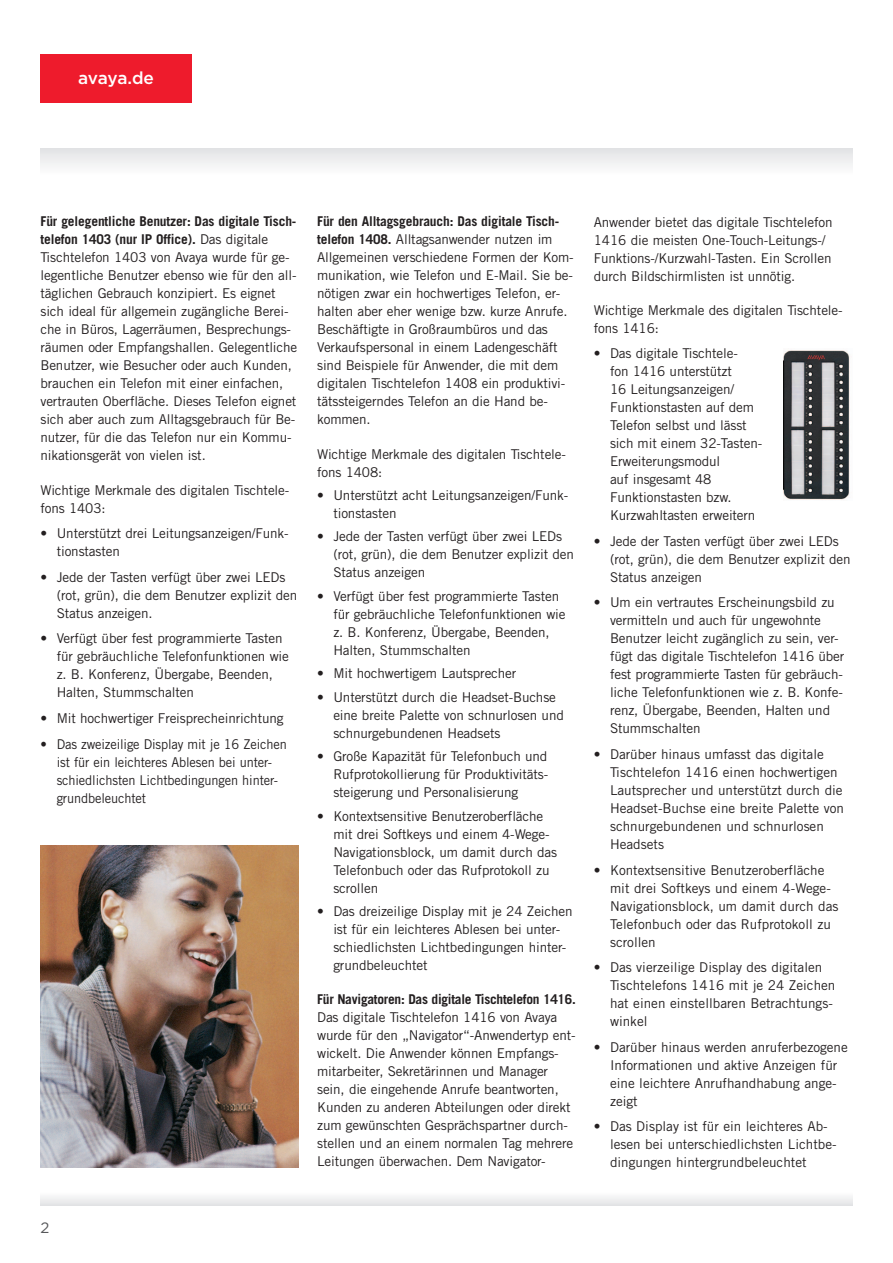
<style>
.page{position:relative;width:893px;height:1263px;background:#fff}
.page>*{position:absolute;margin:0;border:0;box-sizing:border-box;transform-origin:0 0}
.Collateral_Box{font:500 17.25px "Gotham";letter-spacing:-.02em;color:#fff}
.t1{font:15px "Gotham";color:#57585a}
.bullet_body{font:13.5px/18px "Trade Gothic";letter-spacing:-.01em;color:#231f20}
.body_copy_modified{font:13.5px/18px "Trade Gothic";letter-spacing:-.01em;color:#231f20}
.bullet_body-2{font:13.5px/18px "Trade Gothic";letter-spacing:-.01em;color:#231f20;scale:.95 1}
.s1{font-weight:700}
</style>
<div class="page">
<div style="left:40px;top:1191px;width:812px;height:14px;background:#f2f3f3"></div>
<div style="left:40px;top:148px;width:812px;height:27px;background:linear-gradient(to right,#f0f0f1,#f0f0f1)"></div>
<div style="left:40px;top:54px;width:152px;height:49px;background:#ee1b2c"></div>
<img style="left:40px;top:846px;width:259px;height:322px">
<img style="left:784px;top:350px;width:66px;height:150px">
<p class="Collateral_Box" style="left:78px;top:68px;width:77px">avaya.de</p>
<p class="body_copy_modified" style="left:40px;top:212px;width:258px"><span class="s1">Für gelegentliche Benutzer: Das digitale Tisch&shy;telefon 1403 (nur IP Office).</span> Das digitale Tischtelefon 1403 von Avaya wurde für ge&shy;legentliche Benutzer ebenso wie für den all&shy;täglichen Gebrauch konzipiert. Es eignet sich ideal für allgemein zugängliche Berei&shy;che in Büros, Lagerräumen, Besprechungs&shy;räumen oder Empfangshallen. Gelegentliche Benutzer, wie Besucher oder auch Kunden, brauchen ein Telefon mit einer einfachen, vertrauten Oberfläche. Dieses Telefon eignet sich aber auch zum Alltagsgebrauch für Be&shy;nutzer, für die das Telefon nur ein Kommu&shy;nikationsgerät von vielen ist.</p>
<p class="body_copy_modified" style="left:40px;top:481px;width:250px">Wichtige Merkmale des digitalen Tischtele&shy;fons 1403:</p>
<p class="bullet_body" style="left:57px;top:524px;width:233px;text-indent:-16px">• Unterstützt drei Leitungsanzeigen/Funk&shy;tionstasten</p>
<p class="bullet_body" style="left:57px;top:568px;width:242px;text-indent:-16px">• Jede der Tasten verfügt über zwei LEDs (rot, grün), die dem Benutzer explizit den<br>Status anzeigen.</p>
<p class="bullet_body" style="left:57px;top:629px;width:234px;text-indent:-16px">• Verfügt über fest programmierte Tasten für gebräuchliche Telefonfunktionen wie z. B. Konferenz, Übergabe, Beenden, Halten, Stummschalten</p>
<p class="bullet_body" style="left:40px;top:709px;width:245px">• Mit hochwertiger Freisprecheinrichtung</p>
<p class="bullet_body-2" style="left:57px;top:734px;width:244px;text-indent:-16px">• Das zweizeilige Display mit je 16 Zeichen ist für ein leichteres Ablesen bei unter&shy;schiedlichsten Lichtbedingungen hinter&shy;grundbeleuchtet</p>
<p class="body_copy_modified" style="left:317px;top:212px;width:258px"><span class="s1">Für den Alltagsgebrauch: Das digitale Tisch&shy;telefon 1408.</span> Alltagsanwender nutzen im Allgemeinen verschiedene Formen der Kom&shy;munikation, wie Telefon und E-Mail. Sie be&shy;nötigen zwar ein hochwertiges Telefon, er&shy;halten aber eher wenige bzw. kurze Anrufe.<br>Beschäftigte in Großraumbüros und das Verkaufspersonal in einem Ladengeschäft sind Beispiele für Anwender, die mit dem digitalen Tischtelefon 1408 ein produktivi&shy;tätssteigerndes Telefon an die Hand be&shy;kommen.</p>
<p class="body_copy_modified" style="left:317px;top:445px;width:250px">Wichtige Merkmale des digitalen Tischtele&shy;fons 1408:</p>
<p class="bullet_body" style="left:333px;top:486px;width:236px;text-indent:-16px">• Unterstützt acht Leitungsanzeigen/Funk&shy;tionstasten</p>
<p class="bullet_body" style="left:333px;top:527px;width:242px;text-indent:-16px">• Jede der Tasten verfügt über zwei LEDs (rot, grün), die dem Benutzer explizit den<br>Status anzeigen</p>
<p class="bullet_body" style="left:333px;top:587px;width:234px;text-indent:-16px">• Verfügt über fest programmierte Tasten für gebräuchliche Telefonfunktionen wie z. B. Konferenz, Übergabe, Beenden, Halten, Stummschalten</p>
<p class="bullet_body" style="left:317px;top:664px;width:201px">• Mit hochwertigem Lautsprecher</p>
<p class="bullet_body" style="left:333px;top:688px;width:232px;text-indent:-16px">• Unterstützt durch die Headset-Buchse eine breite Palette von schnurlosen und schnurgebundenen Headsets</p>
<p class="bullet_body" style="left:333px;top:747px;width:216px;text-align:justify;text-indent:-16px">• Große Kapazität für Telefonbuch und Rufprotokollierung für Produktivitäts&shy;steigerung und Personalisierung</p>
<p class="bullet_body" style="left:333px;top:806px;width:225px;text-indent:-16px">• Kontextsensitive Benutzeroberfläche mit drei Softkeys und einem 4-Wege-<br>Navigationsblock, um damit durch das<br>Telefonbuch oder das Rufprotokoll zu scrollen</p>
<p class="bullet_body" style="left:333px;top:902px;width:241px;text-indent:-16px">• Das dreizeilige Display mit je 24 Zeichen ist für ein leichteres Ablesen bei unter&shy;schiedlichsten Lichtbedingungen hinter&shy;grundbeleuchtet</p>
<p class="body_copy_modified" style="left:317px;top:990px;width:260px"><span class="s1">Für Navigatoren: Das digitale Tischtelefon 1416.<br></span>Das digitale Tischtelefon 1416 von Avaya wurde für den „Navigator“-Anwendertyp ent&shy;wickelt. Die Anwender können Empfangs&shy;mitarbeiter, Sekretärinnen und Manager sein, die eingehende Anrufe beantworten, Kunden zu anderen Abteilungen oder direkt zum gewünschten Gesprächspartner durch&shy;stellen und an einem normalen Tag mehrere Leitungen überwachen. Dem Navigator-</p>
<p class="body_copy_modified" style="left:594px;top:213px;width:240px">Anwender bietet das digitale Tischtelefon 1416 die meisten One-Touch-Leitungs-/ Funktions-/Kurzwahl-Tasten. Ein Scrollen durch Bildschirmlisten ist unnötig.</p>
<p class="body_copy_modified" style="left:594px;top:301px;width:250px">Wichtige Merkmale des digitalen Tischtele&shy;fons 1416:</p>
<p class="bullet_body" style="left:610px;top:344px;width:154px;text-indent:-16px">• Das digitale Tischtele-<br>fon 1416 unterstützt<br>16 Leitungsanzeigen/<br>Funktionstasten auf dem<br>Telefon selbst und lässt sich mit einem 32-Tasten-<br>Erweiterungsmodul<br>auf insgesamt 48<br>Funktionstasten bzw.<br>Kurzwahltasten erweitern</p>
<p class="bullet_body" style="left:610px;top:532px;width:242px;text-indent:-16px">• Jede der Tasten verfügt über zwei LEDs (rot, grün), die dem Benutzer explizit den<br>Status anzeigen</p>
<p class="bullet_body" style="left:610px;top:593px;width:236px;text-indent:-16px">• Um ein vertrautes Erscheinungsbild zu vermitteln und auch für ungewohnte Benutzer leicht zugänglich zu sein, ver&shy;fügt das digitale Tischtelefon 1416 über fest programmierte Tasten für gebräuch&shy;liche Telefonfunktionen wie z. B. Konfe&shy;renz, Übergabe, Beenden, Halten und Stummschalten</p>
<p class="bullet_body" style="left:610px;top:745px;width:236px;text-indent:-16px">• Darüber hinaus umfasst das digitale Tischtelefon 1416 einen hochwertigen Lautsprecher und unterstützt durch die Headset-Buchse eine breite Palette von schnurgebundenen und schnurlosen Headsets</p>
<p class="bullet_body" style="left:610px;top:861px;width:230px;text-indent:-16px">• Kontextsensitive Benutzeroberfläche mit drei Softkeys und einem 4-Wege-<br>Navigationsblock, um damit durch das<br>Telefonbuch oder das Rufprotokoll zu scrollen</p>
<p class="bullet_body" style="left:610px;top:958px;width:227px;text-indent:-16px">• Das vierzeilige Display des digitalen<br>Tischtelefons 1416 mit je 24 Zeichen hat einen einstellbaren Betrachtungs&shy;winkel</p>
<p class="bullet_body" style="left:610px;top:1038px;width:239px;text-indent:-16px">• Darüber hinaus werden anruferbezogene<br>Informationen und aktive Anzeigen für eine leichtere Anrufhandhabung ange&shy;zeigt</p>
<p class="bullet_body" style="left:610px;top:1117px;width:228px;text-indent:-16px">• Das Display ist für ein leichteres Ab&shy;lesen bei unterschiedlichsten Lichtbe&shy;dingungen hintergrundbeleuchtet</p>
<p class="t1" style="left:40px;top:1219px;width:10px">2</p>
</div>
